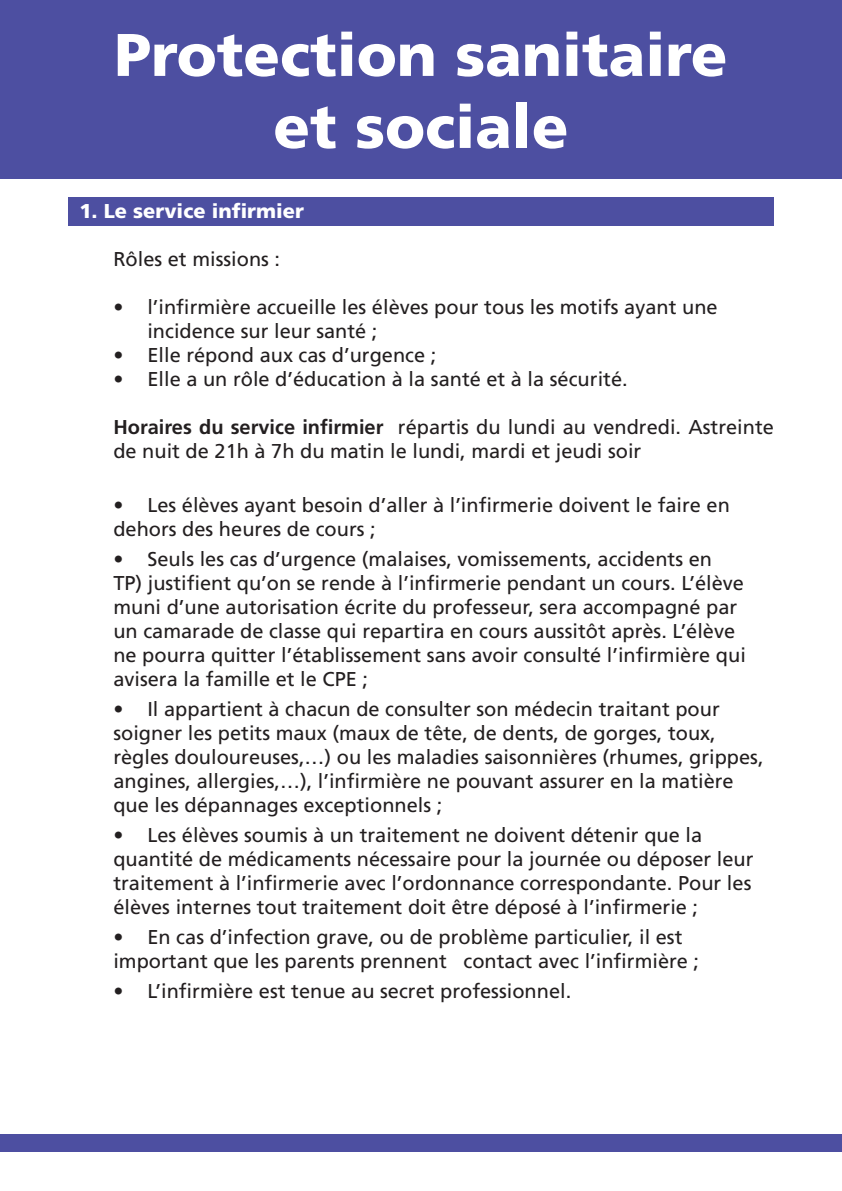
<style>
.page{position:relative;width:842px;height:1191px;background:#fff}
.page>*{position:absolute;margin:0;border:0;box-sizing:border-box;transform-origin:0 0}
.t1{font:900 60px/72px "Frutiger";color:#fff;text-align:center}
.t2{font:20px/24px "Frutiger";color:#231f20}
.t3{font:900 20px "Frutiger";color:#fff}
.s1{font-weight:700}
</style>
<div class="page">
<div style="left:68px;top:197px;width:706px;height:28px;background:#4d4fa1"></div>
<div style="left:0;top:0;width:842px;height:179px;background:#4d4fa1"></div>
<div style="left:0;top:1134px;width:842px;height:17px;background:#4d4fa1"></div>
<h1 class="t1" style="left:114px;top:19px;width:615px">Protection sanitaire et sociale</h1>
<p class="t3" style="left:79px;top:199px;width:226px">1. Le service infirmier</p>
<p class="t2" style="left:113px;top:247px;width:168px">Rôles et missions :</p>
<p class="t2" style="left:147px;top:295px;width:572px;text-indent:-34px">• l’infirmière accueille les élèves pour tous les motifs ayant une incidence sur leur santé ;</p>
<p class="t2" style="left:113px;top:343px;width:324px">• Elle répond aux cas d’urgence ;</p>
<p class="t2" style="left:113px;top:367px;width:516px">• Elle a un rôle d’éducation à la santé et à la sécurité.</p>
<p class="t2" style="left:113px;top:415px;width:662px"><span class="s1">Horaires du service infirmier</span> répartis du lundi au vendredi. Astreinte de nuit de 21h à 7h du matin le lundi, mardi et jeudi soir</p>
<p class="t2" style="left:113px;top:493px;width:618px">• Les élèves ayant besoin d’aller à l’infirmerie doivent le faire en dehors des heures de cours ;</p>
<p class="t2" style="left:113px;top:547px;width:634px">• Seuls les cas d’urgence (malaises, vomissements, accidents en TP) justifient qu’on se rende à l’infirmerie pendant un cours. L’élève muni d’une autorisation écrite du professeur, sera accompagné par un camarade de classe qui repartira en cours aussitôt après. L’élève ne pourra quitter l’établissement sans avoir consulté l’infirmière qui avisera la famille et le CPE ;</p>
<p class="t2" style="left:113px;top:697px;width:652px">• Il appartient à chacun de consulter son médecin traitant pour soigner les petits maux (maux de tête, de dents, de gorges, toux, règles douloureuses,…) ou les maladies saisonnières (rhumes, grippes, angines, allergies,…), l’infirmière ne pouvant assurer en la matière que les dépannages exceptionnels ;</p>
<p class="t2" style="left:113px;top:823px;width:642px">• Les élèves soumis à un traitement ne doivent détenir que la quantité de médicaments nécessaire pour la journée ou déposer leur traitement à l’infirmerie avec l’ordonnance correspondante. Pour les élèves internes tout traitement doit être déposé à l’infirmerie ;</p>
<p class="t2" style="left:113px;top:925px;width:587px">• En cas d’infection grave, ou de problème particulier, il est important que les parents prennent contact avec l’infirmière ;</p>
<p class="t2" style="left:113px;top:979px;width:459px">• L’infirmière est tenue au secret professionnel.</p>
</div>
